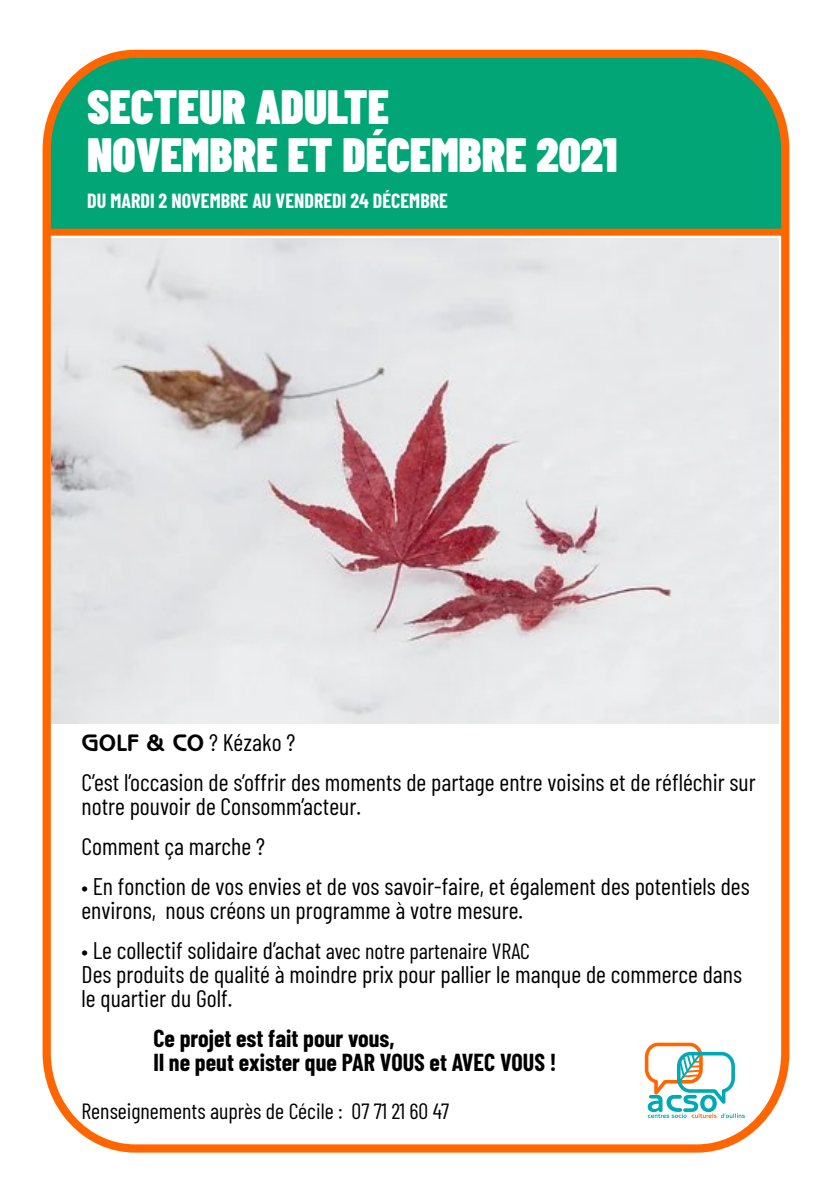
<style>
.page{position:relative;width:840px;height:1191px;background:#fff}
.page>*{position:absolute;margin:0;border:0;box-sizing:border-box;transform-origin:0 0}
.t1{font:900 48px/48px "Barlow Condensed";color:#fff}
.t2{font:24px/24px "Barlow Condensed";color:#000}
.t3{font:700 24px/24px "Barlow Condensed";color:#000}
.t4{font:22px "Barlow Condensed";color:#000}
.t5{font:700 20px "Barlow Condensed";color:#fff}
.s1{font-family:"Benguiat Gothic Std";font-weight:700}
.s2{font-size:22px}
</style>
<div class="page">
<div style="left:52px;top:53px;width:728px;height:176px;background:#02a676"></div>
<div style="left:43px;top:50px;width:746px;height:1102px;border:8px solid #f60;border-radius:92px"></div>
<div style="left:47px;top:229px;width:737px;height:7px;background:#f60"></div>
<svg style="left:644px;top:1042px;width:100px;height:76px"></svg>
<img style="left:51px;top:238px;width:727px;height:485px">
<h1 class="t1" style="left:87px;top:81px;width:531px">SECTEUR ADULTE<br>NOVEMBRE ET DÉCEMBRE 2021</h1>
<p class="t5" style="left:87px;top:188px;width:362px">DU MARDI 2 NOVEMBRE AU VENDREDI 24 DÉCEMBRE</p>
<p class="t2" style="left:81px;top:721px;width:675px;line-height:40px"><span class="s1">GOLF &amp; CO</span> ? Kézako ?<br>C’est l’occasion de s’offrir des moments de partage entre voisins et de réfléchir sur</p>
<p class="t2" style="left:81px;top:785px;width:281px;line-height:40px">notre pouvoir de Consomm’acteur.<br>Comment ça marche ?</p>
<p class="t2" style="left:81px;top:873px;width:669px"><span class="s2">•</span> En fonction de vos envies et de vos savoir-faire, et également des potentiels des environs, nous créons un programme à votre mesure.</p>
<p class="t2" style="left:81px;top:937px;width:661px"><span class="s2">•</span> Le collectif solidaire d’achat <span class="s2">avec notre partenaire VRAC<br></span>Des produits de qualité à moindre prix pour pallier le manque de commerce dans le quartier du Golf.</p>
<p class="t3" style="left:153px;top:1025px;width:404px">Ce projet est fait pour vous,<br>Il ne peut exister que PAR VOUS et AVEC VOUS !</p>
<p class="t4" style="left:81px;top:1097px;width:369px">Renseignements auprès de Cécile : 07 71 21 60 47</p>
</div>
